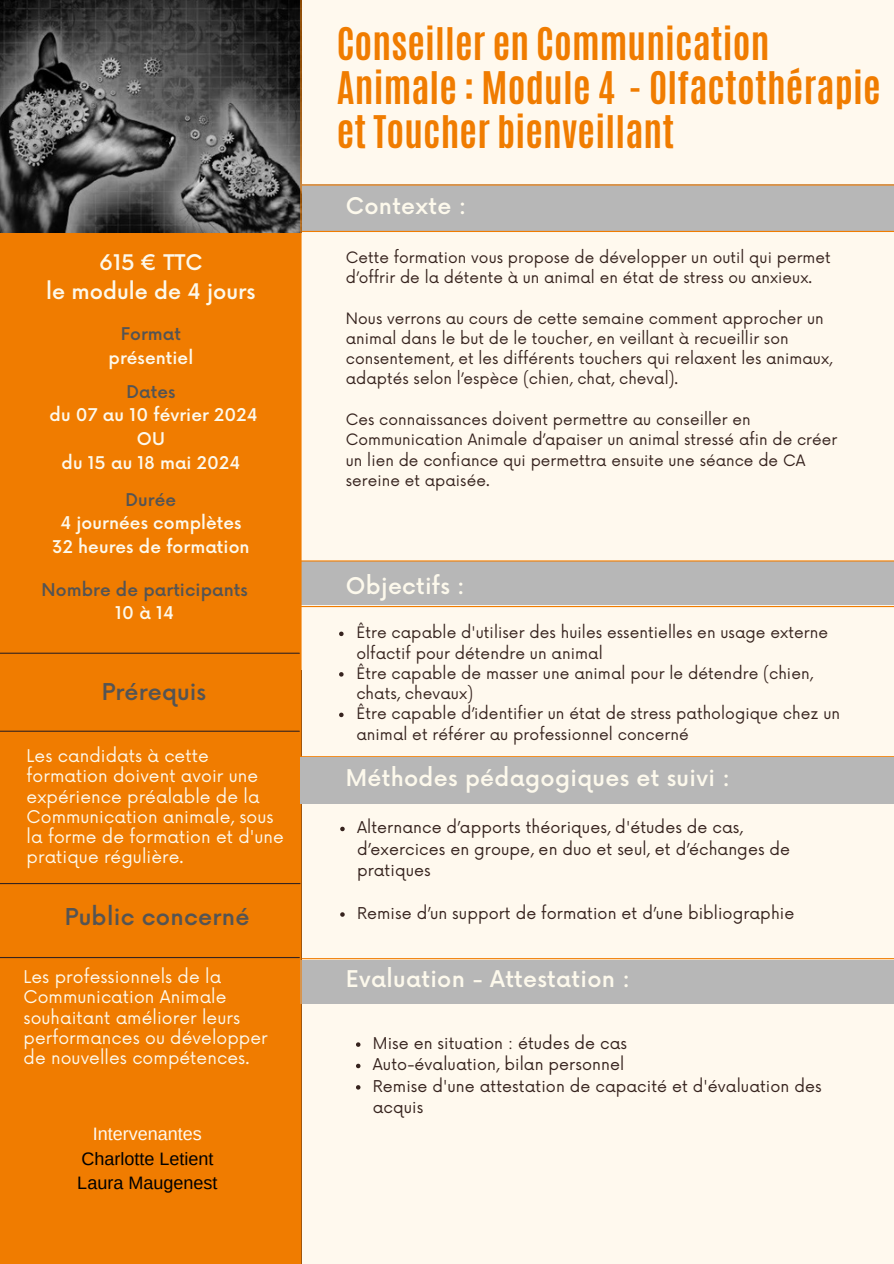
<style>
.page{position:relative;width:894px;height:1264px;background:#fff}
.page>*{position:absolute;margin:0;border:0;box-sizing:border-box;transform-origin:0 0}
.t1{font:700 37.5px/43.8px "Antonio";letter-spacing:.005em;color:#f07c00}
.t2{font:500 22.65px "Now";letter-spacing:.015em;color:#545454}
.t3{font:500 22.5px "Now";letter-spacing:.015em;color:#fdf9ec}
.t4{font:500 21px/29.2px "Now";color:#fdf9ec;text-align:center}
.t5{font:18px/24.8px "Arimo";color:#000;text-align:center}
.t6{font:17.1px/20.2px "Now";letter-spacing:.005em;color:#fdf9ec}
.t7{font:500 17.1px/23.7px "Now";letter-spacing:.005em;color:#fdf9ec;text-align:center}
.t8{font:500 17.1px/23.7px "Now";letter-spacing:.005em;color:#545454;text-align:center}
.t9{font:15.9px/21.3px "Now";letter-spacing:.005em;color:#36231e}
.t10{font:15.45px/20.2px "Now";letter-spacing:.005em;color:#36231e}
.t11{font:15.3px/20.2px "Now";letter-spacing:.005em;color:#36231e}
.s1{color:#545454}
.s2{color:#fdf9ec}
.s3{color:#fff9ef}
</style>
<div class="page">
<div style="left:0;top:0;width:893px;height:1263px;background:#fff9ee"></div>
<div style="left:301px;top:184px;width:592px;height:46px;background:#b7b7b7"></div>
<div style="left:0;top:231px;width:301px;height:1032px;background:#f07c00"></div>
<div style="left:301px;top:561px;width:592px;height:44px;background:#b7b7b7"></div>
<hr style="left:0;top:730px;width:299px;height:1px;background:#36231e">
<hr style="left:0;top:652px;width:299px;height:1px;background:#36231e">
<hr style="left:276px;top:184px;width:617px;height:1px;background:#f07c00">
<hr style="left:0;top:883px;width:300px;height:1px;background:#36231e">
<hr style="left:300px;top:231px;width:593px;height:1px;background:#f07c00">
<hr style="left:0;top:957px;width:299px;height:1px;background:#36231e">
<img style="left:0;top:0;width:300px;height:232px">
<svg style="left:339px;top:631px;width:4px;height:5px"></svg>
<svg style="left:339px;top:672px;width:4px;height:4px"></svg>
<svg style="left:339px;top:712px;width:4px;height:5px"></svg>
<div style="left:300px;top:959px;width:593px;height:44px;background:#b7b7b7"></div>
<hr style="left:300px;top:0;width:1px;height:1263px;background:#f07c00">
<svg style="left:356px;top:1042px;width:4px;height:4px"></svg>
<svg style="left:356px;top:1063px;width:4px;height:5px"></svg>
<svg style="left:356px;top:1085px;width:4px;height:4px"></svg>
<hr style="left:290px;top:606px;width:603px;height:1px;background:#f07c00">
<hr style="left:300px;top:560px;width:593px;height:1px;background:#f07c00">
<hr style="left:302px;top:958px;width:591px;height:1px;background:#f07c00">
<hr style="left:300px;top:756px;width:593px;height:1px;background:#f07c00">
<div style="left:300px;top:757px;width:593px;height:46px;background:#b7b7b7"></div>
<svg style="left:340px;top:826px;width:4px;height:5px"></svg>
<svg style="left:340px;top:912px;width:4px;height:4px"></svg>
<p class="t4" style="left:46px;top:249px;width:211px">615 € TTC<br>le module de 4 jours</p>
<p class="t7" style="left:108px;top:323px;width:86px"><span class="s1">Format </span>présentiel</p>
<p class="t7" style="left:50px;top:381px;width:209px"><span class="s1">Dates<br></span>du 07 au 10 février 2024<br>OU<br>du 15 au 18 mai 2024</p>
<p class="t7" style="left:52px;top:489px;width:199px"><span class="s1">Durée<br></span>4 journées complètes<br>32 heures de formation</p>
<h2 class="t8" style="left:42px;top:579px;width:208px">Nombre de participants<br><span class="s2">10 à 14</span></h2>
<h3 class="t2" style="left:102px;top:680px;width:106px">Prérequis</h3>
<p class="t6" style="left:27px;top:746px;width:259px">Les candidats à cette formation doivent avoir une expérience préalable de la<br>Communication animale, sous la forme de formation et d'une pratique régulière.</p>
<h3 class="t2" style="left:65px;top:904px;width:186px">Public concerné</h3>
<p class="t6" style="left:23px;top:967px;width:246px">Les professionnels de la<br>Communication Animale souhaitant améliorer leurs performances ou développer de nouvelles compétences.</p>
<p class="t5" style="left:77px;top:1121px;width:142px"><span class="s3">Intervenantes<br></span>Charlotte Letient<br>Laura Maugenest</p>
<h3 class="t1" style="left:336px;top:23px;width:545px">Conseiller en Communication<br>Animale : Module 4 - Olfactothérapie et Toucher bienveillant</h3>
<h3 class="t3" style="left:346px;top:193px;width:122px">Contexte :</h3>
<h2 class="t11" style="left:346px;top:248px;width:486px">Cette formation vous propose de développer un outil qui permet d’offrir de la détente à un animal en état de stress ou anxieux.</h2>
<h4 class="t11" style="left:346px;top:309px;width:488px">Nous verrons au cours de cette semaine comment approcher un animal dans le but de le toucher, en veillant à recueillir son consentement, et les différents touchers qui relaxent les animaux, adaptés selon l’espèce (chien, chat, cheval).</h4>
<h4 class="t11" style="left:346px;top:410px;width:493px">Ces connaissances doivent permettre au conseiller en Communication Animale d’apaiser un animal stressé afin de créer un lien de confiance qui permettra ensuite une séance de CA sereine et apaisée.</h4>
<h2 class="t3" style="left:346px;top:573px;width:120px">Objectifs :</h2>
<h1 class="t10" style="left:356px;top:623px;width:473px">Être capable d'utiliser des huiles essentielles en usage externe olfactif pour détendre un animal</h1>
<h2 class="t10" style="left:356px;top:664px;width:458px">Être capable de masser une animal pour le détendre (chien, chats, chevaux)</h2>
<h2 class="t10" style="left:356px;top:704px;width:485px">Être capable d’identifier un état de stress pathologique chez un animal et référer au professionnel concerné</h2>
<p class="t3" style="left:346px;top:766px;width:385px">Méthodes pédagogiques et suivi :</p>
<h2 class="t9" style="left:357px;top:817px;width:434px">Alternance d’apports théoriques, d'études de cas, d’exercices en groupe, en duo et seul, et d’échanges de pratiques</h2>
<p class="t9" style="left:357px;top:903px;width:438px">Remise d’un support de formation et d’une bibliographie</p>
<p class="t3" style="left:346px;top:967px;width:285px">Evaluation - Attestation :</p>
<p class="t9" style="left:373px;top:1033px;width:255px">Mise en situation : études de cas</p>
<h2 class="t9" style="left:373px;top:1054px;width:253px">Auto-évaluation, bilan personnel</h2>
<p class="t9" style="left:373px;top:1076px;width:450px">Remise d'une attestation de capacité et d'évaluation des acquis</p>
</div>
